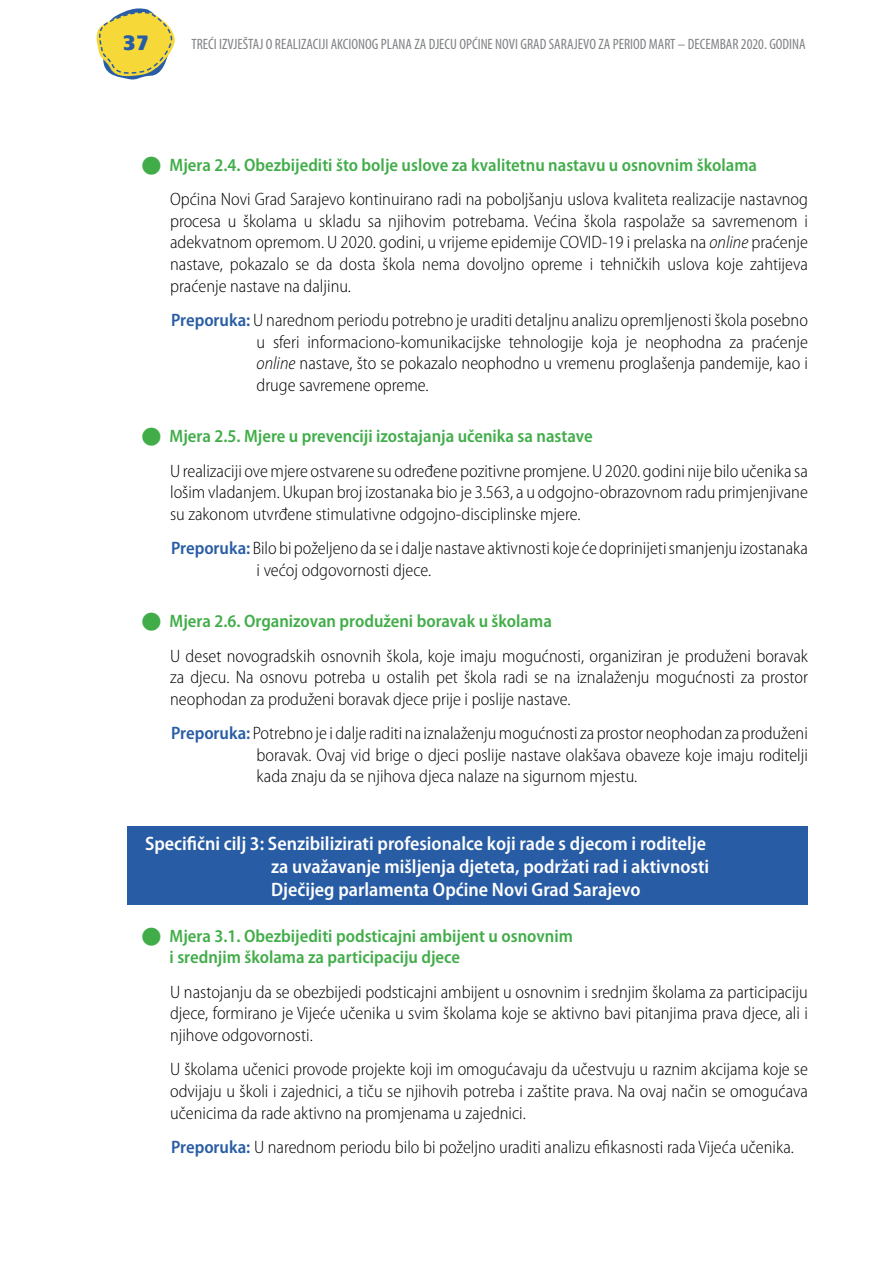
<style>
.page{position:relative;width:893px;height:1263px;background:#fff}
.page>*{position:absolute;margin:0;border:0;box-sizing:border-box;transform-origin:0 0}
.t1{font:21px "Candal";color:#285ca4}
.t2{font:600 semi-condensed 19.5px/23.4px "Myriad Pro";color:#fff}
.t3{font:300 semi-condensed 18px/21.6px "Myriad Pro";color:#000}
.t4{font:600 semi-condensed 18px/21.6px "Myriad Pro";color:#41ad49}
.t5{font:condensed 15px "Myriad Pro";color:#808285}
.s1{color:#41ad49}
.s2{font-weight:600;color:#41ad49}
.s3{font-style:italic}
.s4{font-weight:600;color:#285ca4}
</style>
<div class="page">
<svg style="left:96px;top:8px;width:79px;height:72px"></svg>
<div style="left:128px;top:826px;width:680px;height:79px;background:#285ca4"></div>
<p class="t1" style="left:123px;top:27px;width:27px">37</p>
<p class="t5" style="left:191px;top:35px;width:616px">TREĆI IZVJEŠTAJ O REALIZACIJI AKCIONOG PLANA ZA DJECU OPĆINE NOVI GRAD SARAJEVO ZA PERIOD MART – DECEMBAR 2020. GODINA</p>
<p class="t3" style="left:170px;top:148px;width:639px;line-height:34.3px;text-indent:-28px"><span class="s1">■</span> <span class="s2">Mjera 2.4. Obezbijediti što bolje uslove za kvalitetnu nastavu u osnovnim školama<br></span>Općina Novi Grad Sarajevo kontinuirano radi na poboljšanju uslova kvaliteta realizacije nastavnog</p>
<p class="t3" style="left:170px;top:210px;width:639px;text-align:justify">procesa u školama u skladu sa njihovim potrebama. Većina škola raspolaže sa savremenom i adekvatnom opremom. U 2020. godini, u vrijeme epidemije COVID-19 i prelaska na <span class="s3">online</span> praćenje nastave, pokazalo se da dosta škola nema dovoljno opreme i tehničkih uslova koje zahtijeva praćenje nastave na daljinu.</p>
<p class="t3" style="left:257px;top:310px;width:553px;text-align:justify;text-indent:-86px"><span class="s4">Preporuka:</span> U narednom periodu potrebno je uraditi detaljnu analizu opremljenosti škola posebno u sferi informaciono-komunikacijske tehnologije koja je neophodna za praćenje <span class="s3">online</span> nastave, što se pokazalo neophodno u vremenu proglašenja pandemije, kao i druge savremene opreme.</p>
<p class="t3" style="left:170px;top:419px;width:639px;line-height:34.3px;text-indent:-28px"><span class="s1">■</span> <span class="s2">Mjera 2.5. Mjere u prevenciji izostajanja učenika sa nastave<br></span>U realizaciji ove mjere ostvarene su određene pozitivne promjene. U 2020. godini nije bilo učenika sa</p>
<p class="t3" style="left:170px;top:482px;width:639px">lošim vladanjem. Ukupan broj izostanaka bio je 3.563, a u odgojno-obrazovnom radu primjenjivane su zakonom utvrđene stimulativne odgojno-disciplinske mjere.</p>
<p class="t3" style="left:257px;top:538px;width:553px;text-indent:-86px"><span class="s4">Preporuka:</span> Bilo bi poželjeno da se i dalje nastave aktivnosti koje će doprinijeti smanjenju izostanaka i većoj odgovornosti djece.</p>
<p class="t3" style="left:170px;top:604px;width:639px;line-height:34.3px;text-indent:-28px"><span class="s1">■</span> <span class="s2">Mjera 2.6. Organizovan produženi boravak u školama<br></span>U deset novogradskih osnovnih škola, koje imaju mogućnosti, organiziran je produženi boravak</p>
<p class="t3" style="left:170px;top:667px;width:639px">za djecu. Na osnovu potreba u ostalih pet škola radi se na iznalaženju mogućnosti za prostor neophodan za produženi boravak djece prije i poslije nastave.</p>
<p class="t3" style="left:257px;top:723px;width:553px;text-align:justify;text-indent:-86px"><span class="s4">Preporuka:</span> Potrebno je i dalje raditi na iznalaženju mogućnosti za prostor neophodan za produženi boravak. Ovaj vid brige o djeci poslije nastave olakšava obaveze koje imaju roditelji kada znaju da se njihova djeca nalaze na sigurnom mjestu.</p>
<p class="t2" style="left:271px;top:832px;width:440px;text-indent:-126px">Specifični cilj 3: Senzibilizirati profesionalce koji rade s djecom i roditelje za uvažavanje mišljenja djeteta, podržati rad i aktivnosti<br>Dječijeg parlamenta Općine Novi Grad Sarajevo</p>
<p class="t4" style="left:170px;top:925px;width:405px;text-indent:-27px">■ Mjera 3.1. Obezbijediti podsticajni ambijent u osnovnim i srednjim školama za participaciju djece</p>
<p class="t3" style="left:170px;top:981px;width:639px;text-align:justify">U nastojanju da se obezbijedi podsticajni ambijent u osnovnim i srednjim školama za participaciju djece, formirano je Vijeće učenika u svim školama koje se aktivno bavi pitanjima prava djece, ali i njihove odgovornosti.</p>
<p class="t3" style="left:170px;top:1059px;width:639px;text-align:justify">U školama učenici provode projekte koji im omogućavaju da učestvuju u raznim akcijama koje se odvijaju u školi i zajednici, a tiču se njihovih potreba i zaštite prava. Na ovaj način se omogućava učenicima da rade aktivno na promjenama u zajednici.</p>
<p class="t3" style="left:171px;top:1136px;width:624px"><span class="s4">Preporuka:</span> U narednom periodu bilo bi poželjno uraditi analizu efikasnosti rada Vijeća učenika.</p>
</div>
